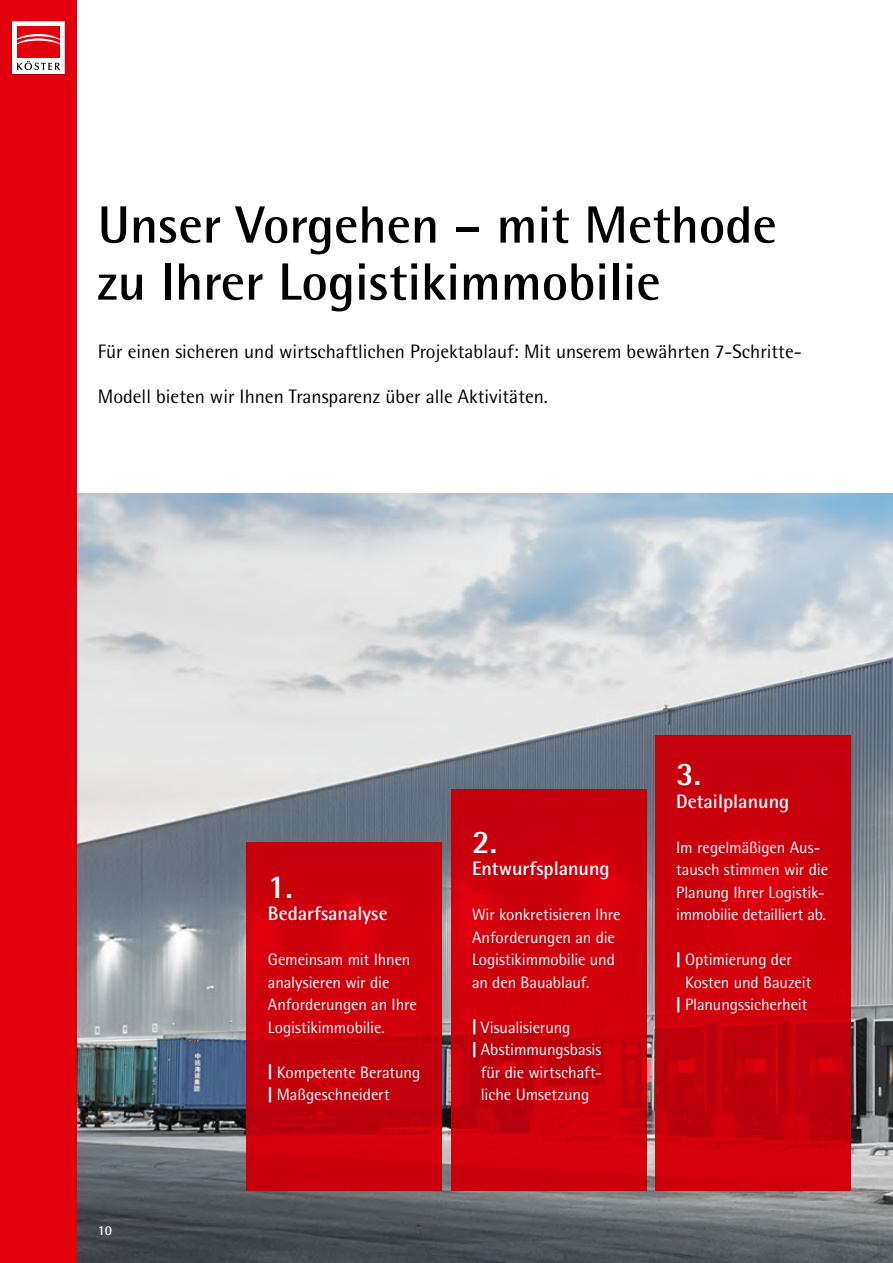
<style>
.page{position:relative;width:893px;height:1263px;background:#fff}
.page>*{position:absolute;margin:0;border:0;box-sizing:border-box;transform-origin:0 0}
.t1{font:700 52.5px/57px "Rotis Semi Sans Pro";color:#000}
.t2{font:700 33px "Rotis Semi Sans Pro";color:#fff}
.t3{font:19.5px "Rotis Semi Sans Pro";color:#000}
.t4{font:700 19.5px "Rotis Semi Sans Pro";color:#fff}
.t5{font:16.5px/22.5px "Rotis Semi Sans Pro";letter-spacing:-.005em;color:#fff}
.t6{font:700 13.5px "Rotis Semi Sans Pro";color:#fff}
.s1{font-family:"Arial";font-weight:900}
</style>
<div class="page">
<img style="left:77px;top:493px;width:816px;height:770px">
<svg style="left:247px;top:842px;width:195px;height:349px;background:#ca000c"></svg>
<svg style="left:451px;top:789px;width:195px;height:402px;background:#cc000c"></svg>
<svg style="left:655px;top:736px;width:195px;height:455px;background:#ca000c"></svg>
<div style="left:0;top:0;width:77px;height:1263px;background:#e2000e"></div>
<svg style="left:12px;top:21px;width:53px;height:53px"></svg>
<h1 class="t1" style="left:97px;top:196px;width:681px">Unser Vorgehen – mit Methode zu Ihrer Logistikimmobilie</h1>
<p class="t3" style="left:98px;top:339px;width:705px">Für einen sicheren und wirtschaftlichen Projektablauf: Mit unserem bewährten 7-Schritte-</p>
<p class="t3" style="left:98px;top:384px;width:452px">Modell bieten wir Ihnen Transparenz über alle Aktivitäten.</p>
<p class="t6" style="left:98px;top:1222px;width:16px">10</p>
<h2 class="t2" style="left:268px;top:866px;width:27px">1.</h2>
<p class="t4" style="left:268px;top:901px;width:121px">Bedarfsanalyse</p>
<p class="t5" style="left:268px;top:948px;width:151px">Gemeinsam mit Ihnen analysieren wir die<br>Anforderungen an Ihre<br>Logistikimmobilie.</p>
<p class="t5" style="left:268px;top:1061px;width:154px"><span class="s1">|</span> Kompetente Beratung <span class="s1">|</span> Maßgeschneidert</p>
<h2 class="t2" style="left:472px;top:821px;width:27px">2.</h2>
<p class="t4" style="left:472px;top:856px;width:139px">Entwurfsplanung</p>
<p class="t5" style="left:472px;top:903px;width:150px">Wir konkretisieren Ihre<br>Anforderungen an die<br>Logistikimmobilie und an den Bauablauf.</p>
<p class="t5" style="left:472px;top:1016px;width:100px"><span class="s1">|</span> Visualisierung</p>
<p class="t5" style="left:472px;top:1038px;width:131px"><span class="s1">|</span> Abstimmungsbasis</p>
<p class="t5" style="left:481px;top:1061px;width:121px">für die wirtschaft-</p>
<p class="t5" style="left:481px;top:1083px;width:110px">liche Umsetzung</p>
<h2 class="t2" style="left:676px;top:754px;width:27px">3.</h2>
<p class="t4" style="left:676px;top:789px;width:115px">Detailplanung</p>
<p class="t5" style="left:676px;top:836px;width:153px">Im regelmäßigen Aus&shy;tausch stimmen wir die<br>Planung Ihrer Logistik&shy;immobilie detailliert ab.</p>
<p class="t5" style="left:676px;top:948px;width:117px"><span class="s1">|</span> Optimierung der</p>
<p class="t5" style="left:685px;top:971px;width:128px">Kosten und Bauzeit</p>
<p class="t5" style="left:676px;top:993px;width:133px"><span class="s1">|</span> Planungssicherheit</p>
</div>
